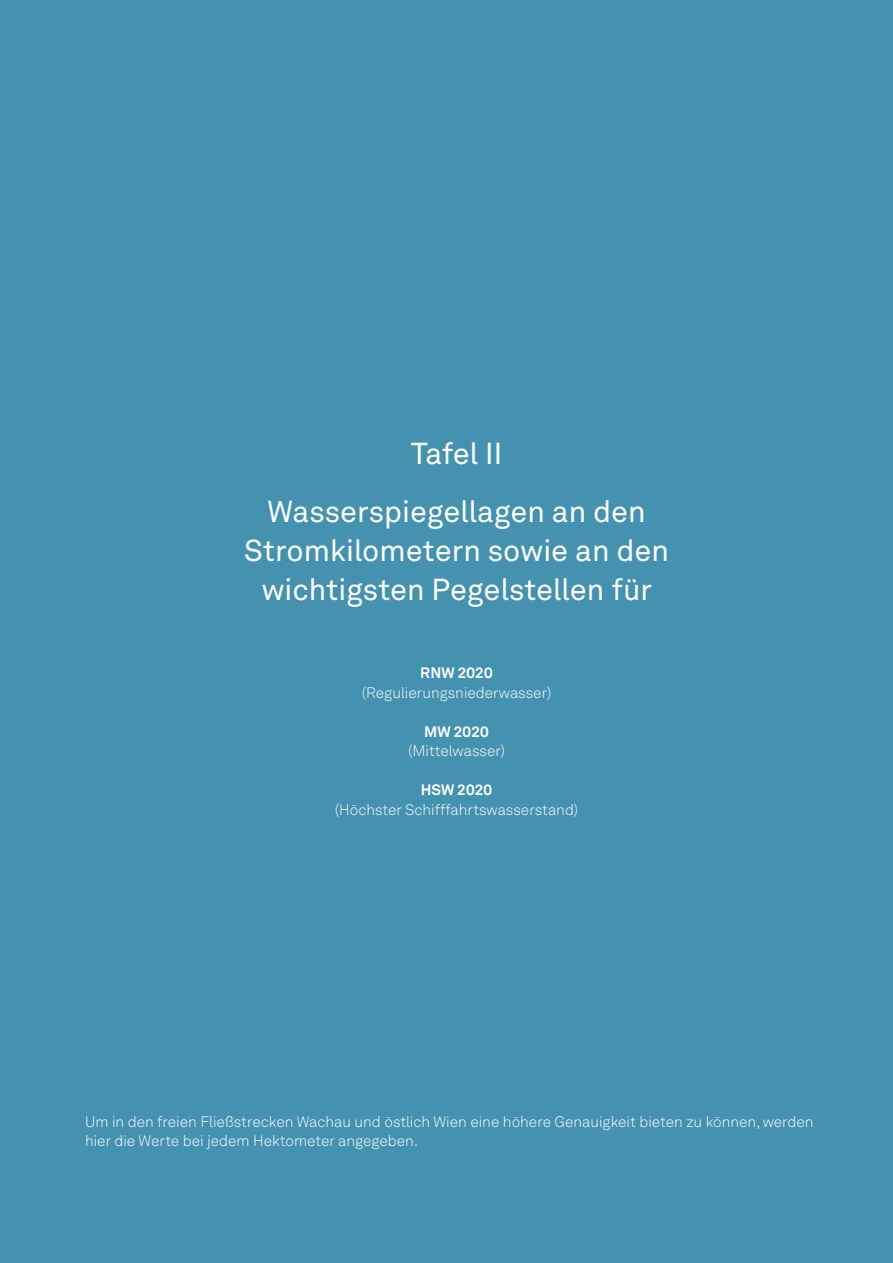
<style>
.page{position:relative;width:893px;height:1263px;background:#4492b0}
.page>*{position:absolute;margin:0;border:0;box-sizing:border-box;transform-origin:0 0}
.t1{font:30px/58.5px "Akkurat LL";color:#fff;text-align:center}
.t2{font:300 15px/19.5px "Akkurat LL";color:#fff}
.t3{font:700 15px "Akkurat LL";color:#fff}
</style>
<div class="page">
<h1 class="t1" style="left:267px;top:422px;width:380px">Tafel II<br>Wasserspiegellagen an den</h1>
<h1 class="t1" style="left:244px;top:530px;width:426px;line-height:39px">Stromkilometern sowie an den wichtigsten Pegelstellen für</h1>
<p class="t3" style="left:420px;top:661px;width:74px">RNW 2020</p>
<p class="t2" style="left:362px;top:682px;width:191px">(Regulierungsniederwasser)</p>
<p class="t3" style="left:424px;top:720px;width:66px">MW 2020</p>
<p class="t2" style="left:408px;top:741px;width:99px">(Mittelwasser)</p>
<p class="t3" style="left:421px;top:778px;width:73px">HSW 2020</p>
<p class="t2" style="left:335px;top:799px;width:245px">(Höchster Schifffahrtswasserstand)</p>
<p class="t2" style="left:85px;top:1111px;width:730px">Um in den freien Fließstrecken Wachau und östlich Wien eine höhere Genauigkeit bieten zu können, werden hier die Werte bei jedem Hektometer angegeben.</p>
</div>
